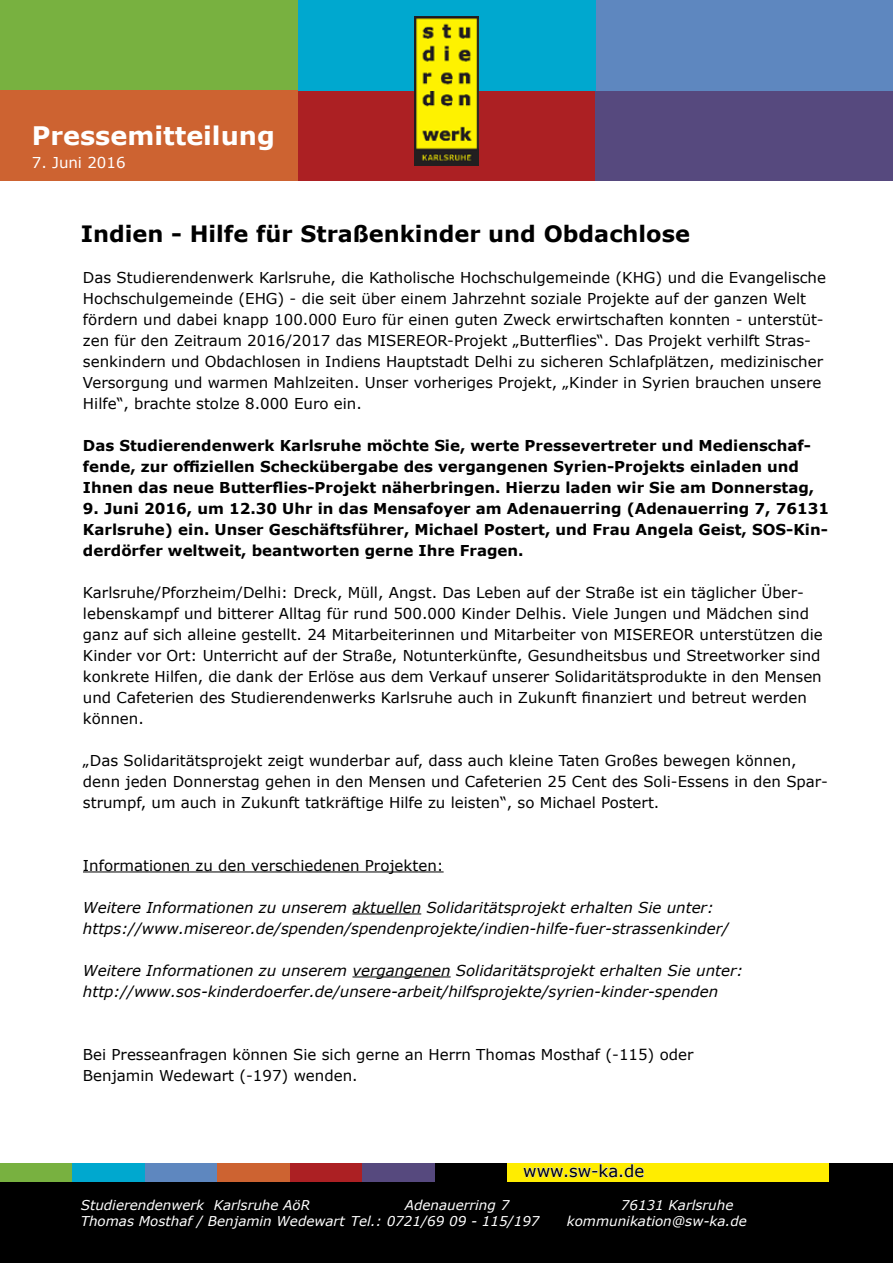
<style>
.page{position:relative;width:893px;height:1263px;background:#fff}
.page>*{position:absolute;margin:0;border:0;box-sizing:border-box;transform-origin:0 0}
.t1{font:700 25.5px "Verdana";color:#fff}
.t2{font:700 22.5px "Verdana";color:#000}
.t3{font:16.5px "Verdana";color:#000}
.t4{font:15px/21px "Verdana";color:#000}
.t5{font:700 15px/21px "Verdana";color:#000}
.t6{font:italic 15px/21px "Verdana";color:#000}
.t7{font:15px "Verdana";color:#fff}
.t8{font:italic 13.5px "Verdana";color:#fff}
</style>
<div class="page">
<div style="left:298px;top:90px;width:297px;height:90px;background:#ac2023"></div>
<div style="left:595px;top:90px;width:298px;height:90px;background:#56497e"></div>
<div style="left:0;top:0;width:298px;height:90px;background:#78b140"></div>
<div style="left:595px;top:0;width:298px;height:90px;background:#5e87bf"></div>
<div style="left:298px;top:0;width:297px;height:90px;background:#00a8cf"></div>
<div style="left:0;top:90px;width:298px;height:90px;background:#cd6331"></div>
<hr style="left:83px;top:871px;width:361px;height:1px;background:#000">
<hr style="left:352px;top:913px;width:69px;height:1px;background:#000">
<hr style="left:352px;top:976px;width:99px;height:1px;background:#000">
<div style="left:0;top:1163px;width:893px;height:100px;background:#000"></div>
<div style="left:145px;top:1163px;width:72px;height:18px;background:#5e87bf"></div>
<div style="left:0;top:1163px;width:72px;height:18px;background:#78b140"></div>
<div style="left:507px;top:1163px;width:322px;height:18px;background:#ffed00"></div>
<div style="left:72px;top:1163px;width:73px;height:18px;background:#00a8cf"></div>
<div style="left:217px;top:1163px;width:73px;height:18px;background:#cd6331"></div>
<div style="left:290px;top:1163px;width:72px;height:18px;background:#ac2023"></div>
<div style="left:362px;top:1163px;width:73px;height:18px;background:#56497e"></div>
<svg style="left:523px;top:1163px;width:121px;height:15px"></svg>
<img style="left:415px;top:17px;width:63px;height:149px">
<h1 class="t1" style="left:32px;top:118px;width:244px">Pressemitteilung</h1>
<p class="t7" style="left:32px;top:152px;width:95px">7. Juni 2016</p>
<h2 class="t2" style="left:81px;top:217px;width:611px">Indien - Hilfe für Straßenkinder und Obdachlose</h2>
<p class="t4" style="left:83px;top:266px;width:745px">Das Studierendenwerk Karlsruhe, die Katholische Hochschulgemeinde (KHG) und die Evangelische Hochschulgemeinde (EHG) - die seit über einem Jahrzehnt soziale Projekte auf der ganzen Welt fördern und dabei knapp 100.000 Euro für einen guten Zweck erwirtschaften konnten - unterstüt&shy;zen für den Zeitraum 2016/2017 das MISEREOR-Projekt „Butterflies“. Das Projekt verhilft Stras&shy;senkindern und Obdachlosen in Indiens Hauptstadt Delhi zu sicheren Schlafplätzen, medizinischer Versorgung und warmen Mahlzeiten. Unser vorheriges Projekt, „Kinder in Syrien brauchen unsere Hilfe“, brachte stolze 8.000 Euro ein.</p>
<p class="t5" style="left:83px;top:434px;width:733px">Das Studierendenwerk Karlsruhe möchte Sie, werte Pressevertreter und Medienschaf&shy;fende, zur offiziellen Scheckübergabe des vergangenen Syrien-Projekts einladen und<br>Ihnen das neue Butterflies-Projekt näherbringen. Hierzu laden wir Sie am Donnerstag,</p>
<p class="t5" style="left:83px;top:497px;width:748px;text-align:justify">9. Juni 2016, um 12.30 Uhr in das Mensafoyer am Adenauerring (Adenauerring 7, 76131<br>Karlsruhe) ein. Unser Geschäftsführer, Michael Postert, und Frau Angela Geist, SOS-Kin&shy;derdörfer weltweit, beantworten gerne Ihre Fragen.</p>
<p class="t4" style="left:83px;top:581px;width:741px">Karlsruhe/Pforzheim/Delhi: Dreck, Müll, Angst. Das Leben auf der Straße ist ein täglicher Über&shy;lebenskampf und bitterer Alltag für rund 500.000 Kinder Delhis. Viele Jungen und Mädchen sind ganz auf sich alleine gestellt. 24 Mitarbeiterinnen und Mitarbeiter von MISEREOR unterstützen die Kinder vor Ort: Unterricht auf der Straße, Notunterkünfte, Gesundheitsbus und Streetworker sind konkrete Hilfen, die dank der Erlöse aus dem Verkauf unserer Solidaritätsprodukte in den Mensen und Cafeterien des Studierendenwerks Karlsruhe auch in Zukunft finanziert und betreut werden können.</p>
<p class="t4" style="left:83px;top:749px;width:746px">„Das Solidaritätsprojekt zeigt wunderbar auf, dass auch kleine Taten Großes bewegen können, denn jeden Donnerstag gehen in den Mensen und Cafeterien 25 Cent des Soli-Essens in den Spar&shy;strumpf, um auch in Zukunft tatkräftige Hilfe zu leisten“, so Michael Postert.</p>
<p class="t4" style="left:83px;top:854px;width:362px">Informationen zu den verschiedenen Projekten:</p>
<p class="t6" style="left:83px;top:896px;width:648px">Weitere Informationen zu unserem aktuellen Solidaritätsprojekt erhalten Sie unter: https://www.misereor.de/spenden/spendenprojekte/indien-hilfe-fuer-strassenkinder/</p>
<p class="t6" style="left:83px;top:959px;width:662px">Weitere Informationen zu unserem vergangenen Solidaritätsprojekt erhalten Sie unter: http://www.sos-kinderdoerfer.de/unsere-arbeit/hilfsprojekte/syrien-kinder-spenden</p>
<p class="t4" style="left:83px;top:1043px;width:612px">Bei Presseanfragen können Sie sich gerne an Herrn Thomas Mosthaf (-115) oder<br>Benjamin Wedewart (-197) wenden.</p>
<p class="t3" style="left:523px;top:1159px;width:123px">www.sw-ka.de</p>
<p class="t8" style="left:81px;top:1195px;width:231px">Studierendenwerk Karlsruhe AöR</p>
<p class="t8" style="left:405px;top:1195px;width:106px">Adenauerring 7</p>
<p class="t8" style="left:621px;top:1195px;width:114px">76131 Karlsruhe</p>
<p class="t8" style="left:81px;top:1212px;width:460px">Thomas Mosthaf / Benjamin Wedewart Tel.: 0721/69 09 - 115/197</p>
<p class="t8" style="left:567px;top:1212px;width:182px">kommunikation@sw-ka.de</p>
</div>
